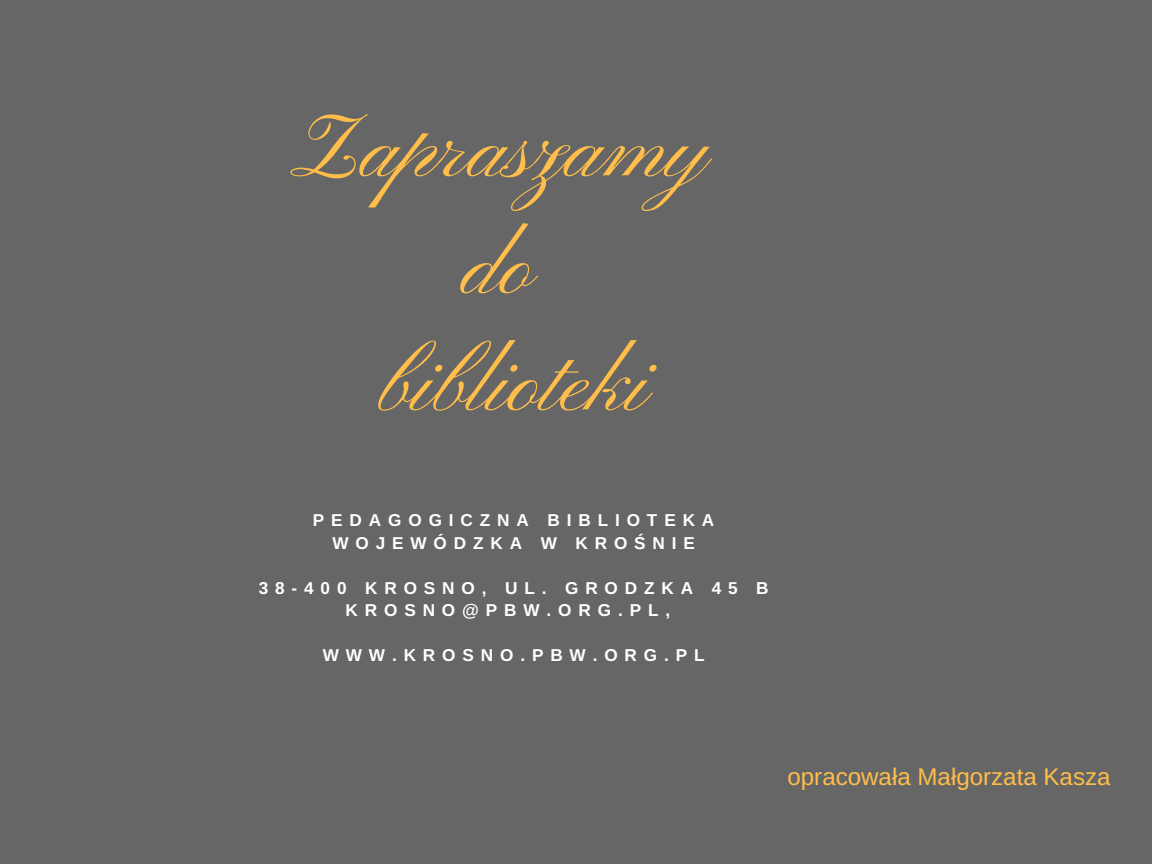
<style>
.page{position:relative;width:1152px;height:864px;background:#666}
.page>*{position:absolute;margin:0;border:0;box-sizing:border-box;transform-origin:0 0}
.t1{font:90.3px/117px "Pinyon Script";color:#ffbd4a;text-align:center}
.t2{font:24.15px "Arimo";color:#ffbd4a}
.t3{font:700 17.25px/22.5px "Arimo";letter-spacing:.4em;color:#fff;text-align:center}
.s1{font-family:"Liberation Sans"}
</style>
<div class="page">
<h1 class="t1" style="left:292px;top:96px;width:420px">Zapraszamy do<br>biblioteki</h1>
<p class="t3" style="left:313px;top:509px;width:403px">PEDAGOGICZNA BIBLIOTEKA<br>WOJEWÓDZKA W KRO<span class="s1">Ś</span>NIE</p>
<p class="t3" style="left:346px;top:576px;width:425px;text-align:left;text-indent:-87px">38-400 KROSNO, UL. GRODZKA 45 B<br>KROSNO@PBW.ORG.PL,</p>
<p class="t3" style="left:323px;top:644px;width:383px">WWW.KROSNO.PBW.ORG.PL</p>
<h2 class="t2" style="left:788px;top:763px;width:325px">opracowa<span class="s1">ł</span>a Ma<span class="s1">ł</span>gorzata Kasza</h2>
</div>
